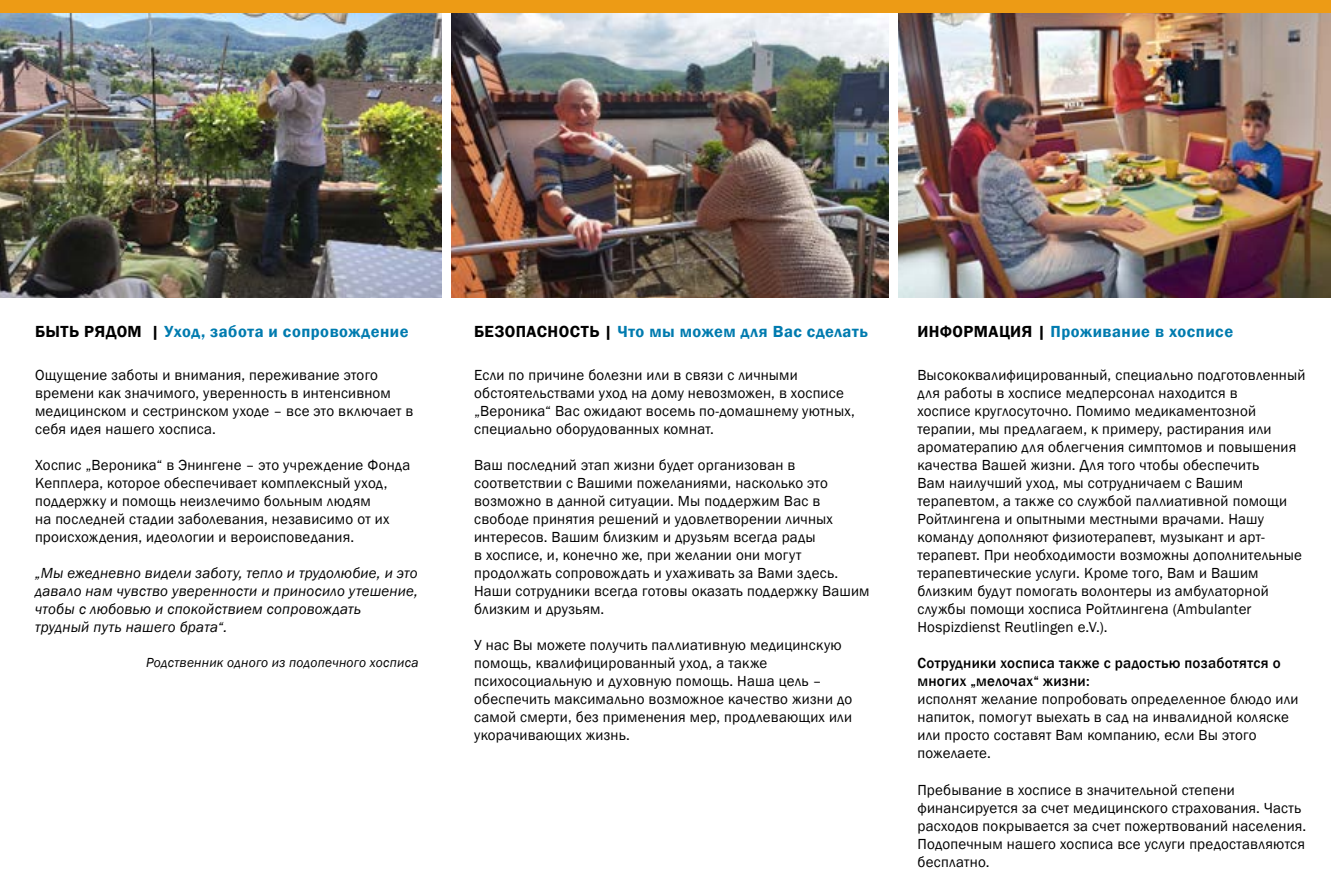
<style>
.page{position:relative;width:1331px;height:893px;background:#fff}
.page>*{position:absolute;margin:0;border:0;box-sizing:border-box;transform-origin:0 0}
.t1{font:600 16.5px "Franklin Gothic";letter-spacing:.03em;color:#007baf}
.t2{font:15px/18px "Franklin Gothic";letter-spacing:.015em;color:#000}
.t3{font:italic 15px/18px "Franklin Gothic";letter-spacing:.015em;color:#000}
.t4{font:500 15px/18px "Franklin Gothic";letter-spacing:.02em;color:#000}
.t5{font:italic 13.5px "Franklin Gothic";letter-spacing:.02em;color:#000}
.s1{color:#000}
</style>
<div class="page">
<img style="left:898px;top:13px;width:433px;height:285px">
<img style="left:0;top:13px;width:442px;height:285px">
<img style="left:451px;top:13px;width:438px;height:285px">
<div style="left:0;top:0;width:1331px;height:13px;background:#ed9b15"></div>
<p class="t1" style="left:35px;top:321px;width:375px"><span class="s1">БЫТЬ РЯДОМ |</span> Уход, забота и сопровождение</p>
<p class="t1" style="left:474px;top:321px;width:395px"><span class="s1">БЕЗОПАСНОСТЬ |</span> Что мы можем для Вас сделать</p>
<p class="t1" style="left:917px;top:321px;width:317px"><span class="s1">ИНФОРМАЦИЯ |</span> Проживание в хосписе</p>
<p class="t2" style="left:474px;top:367px;width:382px">Если по причине болезни или в связи с личными обстоятельствами уход на дому невозможен, в хосписе „Вероника“ Вас ожидают восемь по-домашнему уютных, специально оборудованных комнат.</p>
<p class="t2" style="left:474px;top:457px;width:397px">Ваш последний этап жизни будет организован в соответствии с Вашими пожеланиями, насколько это возможно в данной ситуации. Мы поддержим Вас в свободе принятия решений и удовлетворении личных интересов. Вашим близким и друзьям всегда рады<br>в хосписе, и, конечно же, при желании они могут продолжать сопровождать и ухаживать за Вами здесь.<br>Наши сотрудники всегда готовы оказать поддержку Вашим близким и друзьям.</p>
<p class="t2" style="left:474px;top:637px;width:380px">У нас Вы можете получить паллиативную медицинскую помощь, квалифицированный уход, а также психосоциальную и духовную помощь. Наша цель – обеспечить максимально возможное качество жизни до самой смерти, без применения мер, продлевающих или укорачивающих жизнь.</p>
<p class="t2" style="left:35px;top:367px;width:380px">Ощущение заботы и внимания, переживание этого времени как значимого, уверенность в интенсивном медицинском и сестринском уходе – все это включает в себя идея нашего хосписа.</p>
<p class="t2" style="left:35px;top:457px;width:377px">Хоспис „Вероника“ в Энингене – это учреждение Фонда Кепплера, которое обеспечивает комплексный уход, поддержку и помощь неизлечимо больным людям<br>на последней стадии заболевания, независимо от их происхождения, идеологии и вероисповедания.</p>
<p class="t3" style="left:35px;top:565px;width:384px">„Мы ежедневно видели заботу, тепло и трудолюбие, и это давало нам чувство уверенности и приносило утешение, чтобы с любовью и спокойствием сопровождать трудный путь нашего брата“.</p>
<p class="t5" style="left:146px;top:654px;width:274px">Родственник одного из подопечного хосписа</p>
<p class="t2" style="left:917px;top:367px;width:389px">Высококвалифицированный, специально подготовленный для работы в хосписе медперсонал находится в<br>хосписе круглосуточно. Помимо медикаментозной терапии, мы предлагаем, к примеру, растирания или ароматерапию для облегчения симптомов и повышения качества Вашей жизни. Для того чтобы обеспечить<br>Вам наилучший уход, мы сотрудничаем с Вашим терапевтом, а также со службой паллиативной помощи Ройтлингена и опытными местными врачами. Нашу команду дополняют физиотерапевт, музыкант и арт&shy;терапевт. При необходимости возможны дополнительные терапевтические услуги. Кроме того, Вам и Вашим близким будут помогать волонтеры из амбулаторной службы помощи хосписа Ройтлингена (Ambulanter Hospizdienst Reutlingen e.V.).</p>
<p class="t4" style="left:917px;top:655px;width:365px">Сотрудники хосписа также с радостью позаботятся о многих „мелочах“ жизни:</p>
<p class="t2" style="left:917px;top:691px;width:383px">исполнят желание попробовать определенное блюдо или напиток, помогут выехать в сад на инвалидной коляске или просто составят Вам компанию, если Вы этого пожелаете.</p>
<p class="t2" style="left:917px;top:781px;width:390px">Пребывание в хосписе в значительной степени финансируется за счет медицинского страхования. Часть расходов покрывается за счет пожертвований населения.<br>Подопечным нашего хосписа все услуги предоставляются бесплатно.</p>
</div>
